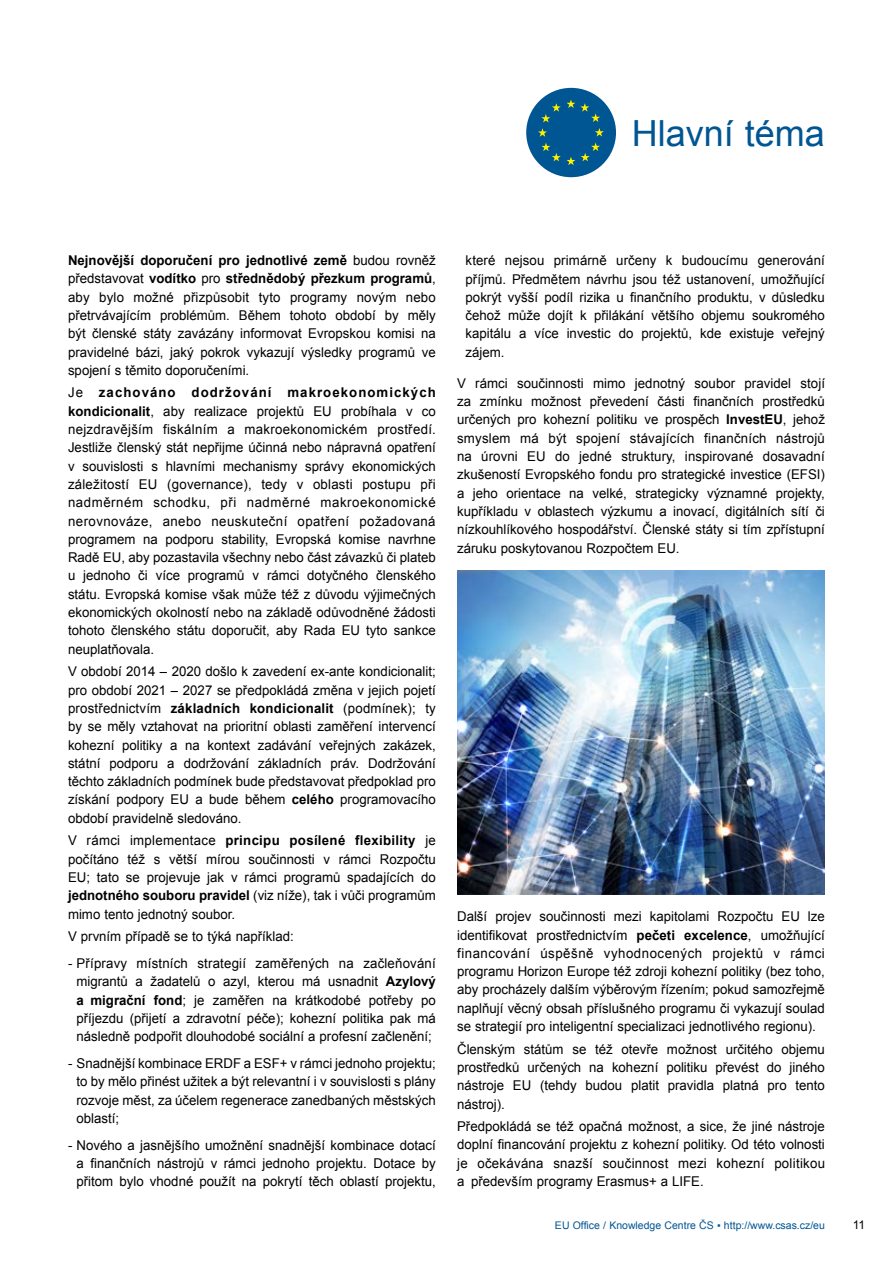
<style>
.page{position:relative;width:893px;height:1263px;background:#fff}
.page>*{position:absolute;margin:0;border:0;box-sizing:border-box;transform-origin:0 0}
.t1{font:36px "Arial";color:#005593}
.t2{font:13.5px/18.3px "Arial";color:#000;text-align:justify}
.t3{font:12px "Arial";color:#000}
.t4{font:10.5px "Arial";color:#005593}
.s1{font-weight:700}
</style>
<div class="page">
<div style="left:526px;top:88px;width:90px;height:89px;background:#005593;border-radius:50%"></div>
<svg style="left:541px;top:143px;width:34px;height:22px"></svg>
<svg style="left:581px;top:143px;width:19px;height:18px"></svg>
<svg style="left:538px;top:99px;width:66px;height:38px"></svg>
<img style="left:457px;top:571px;width:368px;height:323px">
<h1 class="t1" style="left:632px;top:109px;width:195px">Hlavní téma</h1>
<p class="t2" style="left:68px;top:251px;width:369px"><span class="s1">Nejnovější doporučení pro jednotlivé země</span> budou rovněž představovat <span class="s1">vodítko</span> pro <span class="s1">střednědobý přezkum programů</span>, aby bylo možné přizpůsobit tyto programy novým nebo přetrvávajícím problémům. Během tohoto období by měly být členské státy zavázány informovat Evropskou komisi na pravidelné bázi, jaký pokrok vykazují výsledky programů ve spojení s těmito doporučeními.</p>
<p class="t2" style="left:68px;top:384px;width:369px">Je <span class="s1">zachováno dodržování makroekonomických kondicionalit</span>, aby realizace projektů EU probíhala v co nejzdravějším fiskálním a makroekonomickém prostředí.<br>Jestliže členský stát nepřijme účinná nebo nápravná opatření v souvislosti s hlavními mechanismy správy ekonomických záležitostí EU (governance), tedy v oblasti postupu při nadměrném schodku, při nadměrné makroekonomické nerovnováze, anebo neuskuteční opatření požadovaná programem na podporu stability, Evropská komise navrhne Radě EU, aby pozastavila všechny nebo část závazků či plateb u jednoho či více programů v rámci dotyčného členského státu. Evropská komise však může též z důvodu výjimečných ekonomických okolností nebo na základě odůvodněné žádosti tohoto členského státu doporučit, aby Rada EU tyto sankce neuplatňovala.</p>
<p class="t2" style="left:68px;top:662px;width:369px">V období 2014 – 2020 došlo k zavedení ex-ante kondicionalit; pro období 2021 – 2027 se předpokládá změna v jejich pojetí prostřednictvím <span class="s1">základních kondicionalit</span> (podmínek); ty by se měly vztahovat na prioritní oblasti zaměření intervencí kohezní politiky a na kontext zadávání veřejných zakázek, státní podporu a dodržování základních práv. Dodržování těchto základních podmínek bude představovat předpoklad pro získání podpory EU a bude během <span class="s1">celého</span> programovacího období pravidelně sledováno.</p>
<p class="t2" style="left:68px;top:831px;width:369px">V rámci implementace <span class="s1">principu posílené flexibility</span> je počítáno též s větší mírou součinnosti v rámci Rozpočtu EU; tato se projevuje jak v rámci programů spadajících do <span class="s1">jednotného souboru pravidel</span> (viz níže), tak i vůči programům mimo tento jednotný soubor.</p>
<p class="t2" style="left:68px;top:927px;width:227px">V prvním případě se to týká například:</p>
<p class="t2" style="left:77px;top:954px;width:361px;text-indent:-9px">- Přípravy místních strategií zaměřených na začleňování migrantů a žadatelů o azyl, kterou má usnadnit <span class="s1">Azylový a migrační fond</span>; je zaměřen na krátkodobé potřeby po příjezdu (přijetí a zdravotní péče); kohezní politika pak má následně podpořit dlouhodobé sociální a profesní začlenění;</p>
<p class="t2" style="left:77px;top:1054px;width:361px;text-indent:-9px">- Snadnější kombinace ERDF a ESF+ v rámci jednoho projektu; to by mělo přinést užitek a být relevantní i v souvislosti s plány rozvoje měst, za účelem regenerace zanedbaných městských oblastí;</p>
<p class="t2" style="left:77px;top:1136px;width:361px;text-indent:-9px">- Nového a jasnějšího umožnění snadnější kombinace dotací a finančních nástrojů v rámci jednoho projektu. Dotace by přitom bylo vhodné použít na pokrytí těch oblastí projektu,</p>
<p class="t2" style="left:466px;top:251px;width:361px">které nejsou primárně určeny k budoucímu generování příjmů. Předmětem návrhu jsou též ustanovení, umožňující pokrýt vyšší podíl rizika u finančního produktu, v důsledku čehož může dojít k přilákání většího objemu soukromého kapitálu a více investic do projektů, kde existuje veřejný zájem.</p>
<p class="t2" style="left:457px;top:374px;width:369px">V rámci součinnosti mimo jednotný soubor pravidel stojí za zmínku možnost převedení části finančních prostředků určených pro kohezní politiku ve prospěch <span class="s1">InvestEU</span>, jehož smyslem má být spojení stávajících finančních nástrojů na úrovni EU do jedné struktury, inspirované dosavadní zkušeností Evropského fondu pro strategické investice (EFSI ) a jeho orientace na velké, strategicky významné projekty, kupříkladu v oblastech výzkumu a inovací, digitálních sítí či nízkouhlíkového hospodářství. Členské státy si tím zpřístupní záruku poskytovanou Rozpočtem EU.</p>
<p class="t2" style="left:457px;top:907px;width:369px">Další projev součinnosti mezi kapitolami Rozpočtu EU lze identifikovat prostřednictvím <span class="s1">pečeti excelence</span>, umožňující financování úspěšně vyhodnocených projektů v rámci programu Horizon Europe též zdroji kohezní politiky (bez toho, aby procházely dalším výběrovým řízením; pokud samozřejmě naplňují věcný obsah příslušného programu či vykazují soulad se strategií pro inteligentní specializaci jednotlivého regionu).</p>
<p class="t2" style="left:457px;top:1040px;width:369px">Členským státům se též otevře možnost určitého objemu prostředků určených na kohezní politiku převést do jiného nástroje EU (tehdy budou platit pravidla platná pro tento nástroj).</p>
<p class="t2" style="left:457px;top:1117px;width:369px">Předpokládá se též opačná možnost, a sice, že jiné nástroje doplní financování projektu z kohezní politiky. Od této volnosti je očekávána snazší součinnost mezi kohezní politikou a především programy Erasmus+ a LI FE.</p>
<p class="t4" style="left:555px;top:1218px;width:271px">EU Office / Knowledge Centre ČS ▪ http://www.csas.cz/eu</p>
<p class="t3" style="left:853px;top:1217px;width:14px">11</p>
</div>
